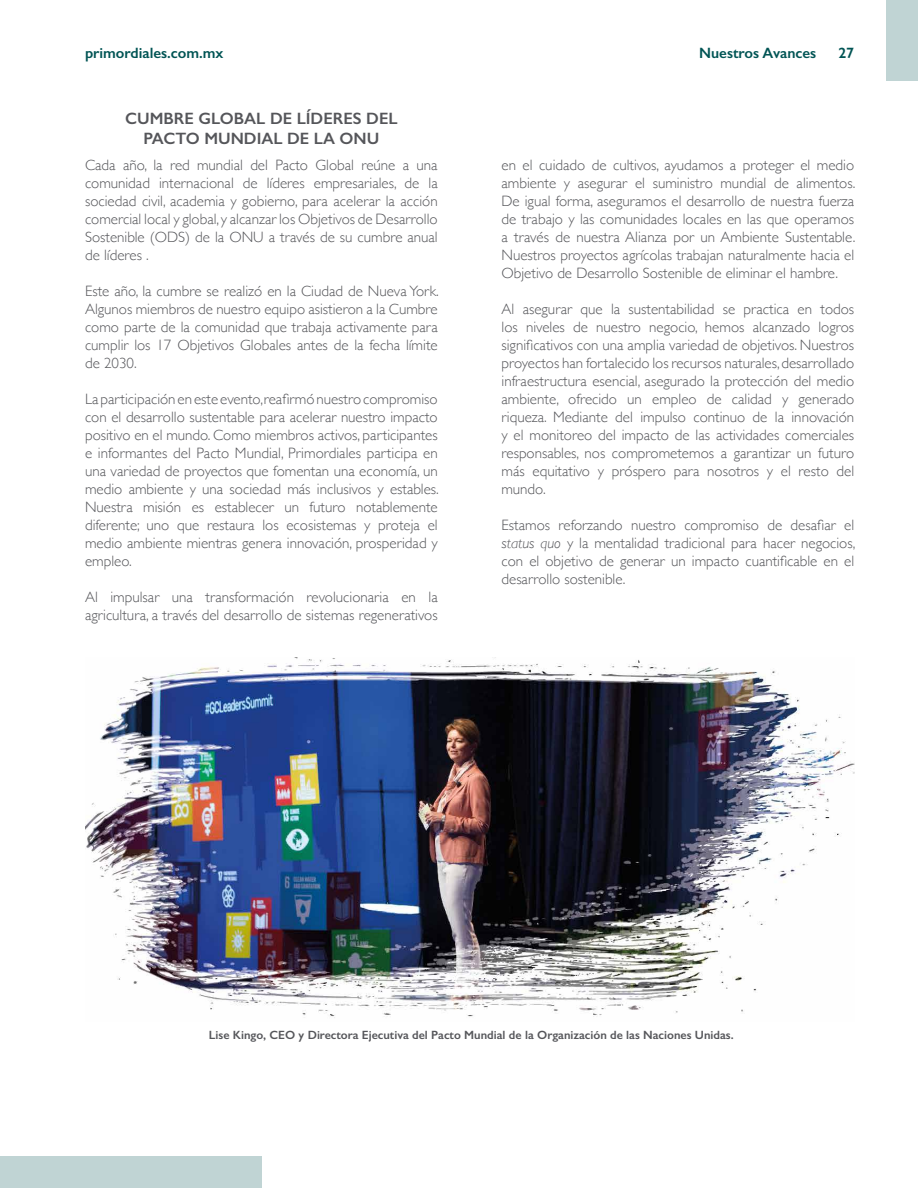
<style>
.page{position:relative;width:918px;height:1188px;background:#fff}
.page>*{position:absolute;margin:0;border:0;box-sizing:border-box;transform-origin:0 0}
.t1{font:600 16.5px/19.8px "Gill Sans";color:#55565a;text-align:center}
.t2{font:300 15px/18px "Gill Sans";color:#55565a;text-align:justify}
.t3{font:600 15px "Gill Sans";color:#005454}
.t4{font:600 12px "Gill Sans";color:#55565a}
.s1{font-style:italic}
</style>
<div class="page">
<div style="left:886px;top:0;width:32px;height:81px;background:#c0d4d4"></div>
<div style="left:0;top:1156px;width:261px;height:32px;background:#c0d4d4"></div>
<img style="left:85px;top:657px;width:769px;height:361px">
<p class="t3" style="left:85px;top:44px;width:140px">primordiales.com.mx</p>
<p class="t3" style="left:699px;top:44px;width:119px">Nuestros Avances</p>
<p class="t3" style="left:838px;top:44px;width:17px">27</p>
<p class="t1" style="left:125px;top:109px;width:274px">CUMBRE GLOBAL DE LÍDERES DEL<br>PACTO MUNDIAL DE LA ONU</p>
<p class="t2" style="left:85px;top:155px;width:354px">Cada año, la red mundial del Pacto Global reúne a una comunidad internacional de líderes empresariales, de la sociedad civil, academia y gobierno, para acelerar la acción comercial local y global, y alcanzar los Objetivos de Desarrollo Sostenible (ODS) de la ONU a través de su cumbre anual de líderes .</p>
<p class="t2" style="left:85px;top:281px;width:355px">Este año, la cumbre se realizó en la Ciudad de Nueva York.<br>Algunos miembros de nuestro equipo asistieron a la Cumbre como parte de la comunidad que trabaja activamente para cumplir los 17 Objetivos Globales antes de la fecha límite de 2030.</p>
<p class="t2" style="left:85px;top:389px;width:355px">La participación en este evento,reafirmó nuestro compromiso con el desarrollo sustentable para acelerar nuestro impacto positivo en el mundo. Como miembros activos, participantes e informantes del Pacto Mundial, Primordiales participa en una variedad de proyectos que fomentan una economía, un medio ambiente y una sociedad más inclusivos y estables.<br>Nuestra misión es establecer un futuro notablemente diferente; uno que restaura los ecosistemas y proteja el medio ambiente mientras genera innovación, prosperidad y empleo.</p>
<p class="t2" style="left:85px;top:587px;width:354px">Al impulsar una transformación revolucionaria en la agricultura, a través del desarrollo de sistemas regenerativos</p>
<p class="t2" style="left:502px;top:155px;width:355px">en el cuidado de cultivos, ayudamos a proteger el medio ambiente y asegurar el suministro mundial de alimentos.<br>De igual forma, aseguramos el desarrollo de nuestra fuerza de trabajo y las comunidades locales en las que operamos a través de nuestra Alianza por un Ambiente Sustentable.<br>Nuestros proyectos agrícolas trabajan naturalmente hacia el Objetivo de Desarrollo Sostenible de eliminar el hambre.</p>
<p class="t2" style="left:502px;top:299px;width:354px">Al asegurar que la sustentabilidad se practica en todos los niveles de nuestro negocio, hemos alcanzado logros significativos con una amplia variedad de objetivos. Nuestros proyectos han fortalecido los recursos naturales, desarrollado infraestructura esencial, asegurado la protección del medio ambiente, ofrecido un empleo de calidad y generado riqueza. Mediante del impulso continuo de la innovación y el monitoreo del impacto de las actividades comerciales responsables, nos comprometemos a garantizar un futuro más equitativo y próspero para nosotros y el resto del mundo.</p>
<p class="t2" style="left:502px;top:515px;width:355px">Estamos reforzando nuestro compromiso de desafiar el <span class="s1">status quo</span> y la mentalidad tradicional para hacer negocios, con el objetivo de generar un impacto cuantificable en el desarrollo sostenible.</p>
<p class="t4" style="left:209px;top:1028px;width:526px">Lise Kingo, CEO y Directora Ejecutiva del Pacto Mundial de la Organización de las Naciones Unidas.</p>
</div>
